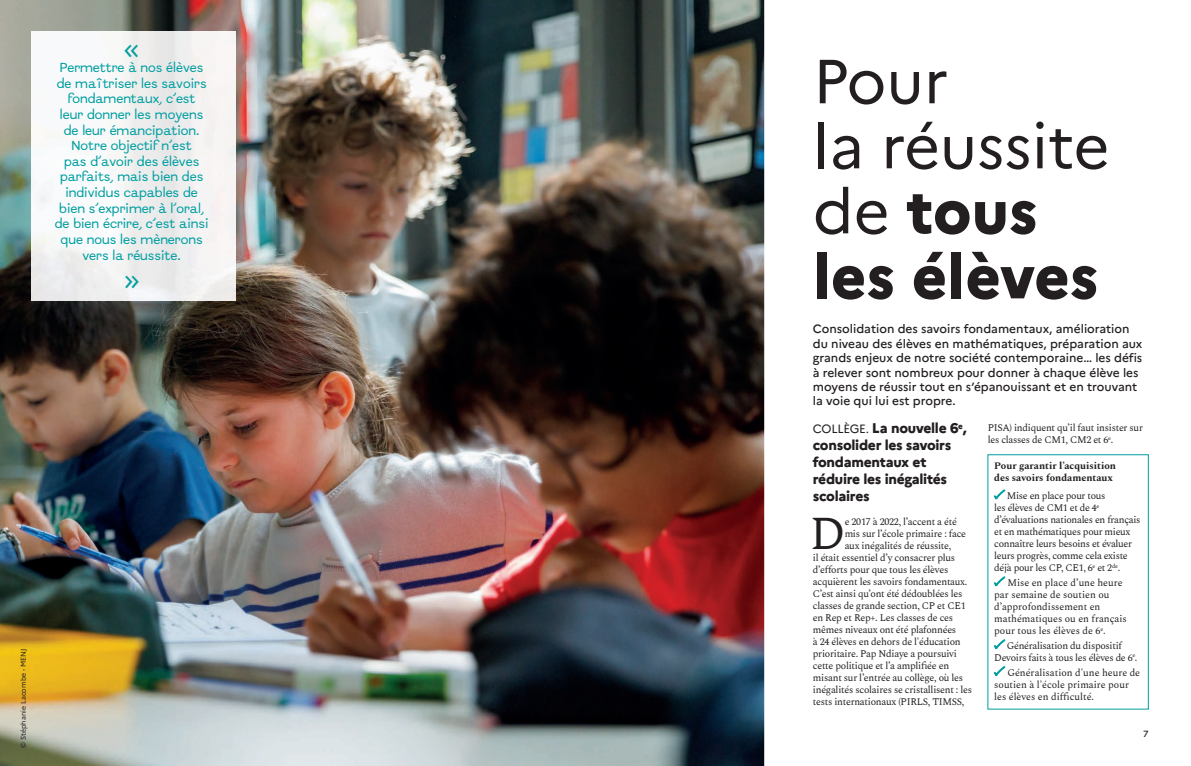
<style>
.page{position:relative;width:1191px;height:766px;background:#fff}
.page>*{position:absolute;margin:0;border:0;box-sizing:border-box;transform-origin:0 0}
.t1{font:62px/65px "Marianne";letter-spacing:-.01em;color:#231f20}
.t2{font:46.4px "Spectral";color:#231f20}
.t3{font:24px "Abordage";color:#009ea1}
.t4{font:800 14px/16.8px "Marianne";letter-spacing:-.02em;color:#231f20}
.t5{font:13px/15.6px "Abordage";color:#009ea1;text-align:center}
.t6{font:500 12px/14.4px "Marianne";color:#231f20}
.t7{font:10px/12px "Spectral";letter-spacing:-.025em;color:#231f20}
.t8{font:10px/12px "Spectral";color:#231f20}
.t9{font:700 10px/12px "Spectral";color:#231f20}
.t10{font:500 9px "Marianne";color:#231f20}
.t11{font:7px "Marianne";color:#231f20}
.s1{font-weight:800}
.s2{font-weight:400;font-size:12px}
</style>
<div class="page">
<img style="left:0;top:0;width:764px;height:765px">
<img style="left:31px;top:31px;width:205px;height:269px">
<svg style="left:994px;top:489px;width:11px;height:10px"></svg>
<svg style="left:994px;top:576px;width:11px;height:10px"></svg>
<svg style="left:994px;top:639px;width:11px;height:10px"></svg>
<svg style="left:994px;top:666px;width:11px;height:9px"></svg>
<h3 class="t3" style="left:124px;top:33px;width:17px">«</h3>
<p class="t5" style="left:55px;top:60px;width:155px">Permettre à nos élèves de maîtriser les savoirs fondamentaux, c’est leur donner les moyens de leur émancipation.<br>Notre objectif n’est<br>pas d’avoir des élèves parfaits, mais bien des individus capables de bien s’exprimer à l’oral, de bien écrire, c’est ainsi que nous les mènerons vers la réussite.</p>
<h3 class="t3" style="left:124px;top:265px;width:17px">»</h3>
<p class="t11" style="left:19px;top:747px;width:101px;rotate:-90deg">© Stéphanie Lacombe - MENJ</p>
<h1 class="t1" style="left:813px;top:48px;width:298px">Pour<br>la réussite de <span class="s1">tous les élèves</span></h1>
<p class="t6" style="left:813px;top:322px;width:331px">Consolidation des savoirs fondamentaux, amélioration du niveau des élèves en mathématiques, préparation aux grands enjeux de notre société contemporaine… les défis à relever sont nombreux pour donner à chaque élève les moyens de réussir tout en s’épanouissant et en trouvant la voie qui lui est propre.</p>
<h3 class="t4" style="left:813px;top:420px;width:155px"><span class="s2">COLLÈGE.</span> La nouvelle 6<sup>e</sup>, consolider les savoirs fondamentaux et réduire les inégalités scolaires</h3>
<h2 class="t2" style="left:810px;top:499px;width:37px">D</h2>
<p class="t7" style="left:844px;top:514px;width:114px">e 2017 à 2022, l’accent a été</p>
<p class="t7" style="left:844px;top:526px;width:123px">mis sur l’école primaire : face</p>
<p class="t7" style="left:844px;top:538px;width:108px">aux inégalités de réussite,</p>
<p class="t7" style="left:813px;top:550px;width:144px">il était essentiel d’y consacrer plus</p>
<p class="t7" style="left:813px;top:562px;width:137px">d’efforts pour que tous les élèves</p>
<p class="t7" style="left:813px;top:574px;width:156px">acquièrent les savoirs fondamentaux.</p>
<p class="t7" style="left:813px;top:586px;width:151px">C’est ainsi qu’ont été dédoublées les</p>
<p class="t7" style="left:813px;top:598px;width:154px">classes de grande section, CP et CE1</p>
<p class="t7" style="left:813px;top:610px;width:142px">en Rep et Rep+. Les classes de ces</p>
<p class="t7" style="left:813px;top:622px;width:145px">mêmes niveaux ont été plafonnées</p>
<p class="t7" style="left:813px;top:634px;width:149px">à 24 élèves en dehors de l'éducation</p>
<p class="t7" style="left:813px;top:646px;width:146px">prioritaire. Pap Ndiaye a poursuivi</p>
<p class="t7" style="left:813px;top:658px;width:138px">cette politique et l’a amplifiée en</p>
<p class="t7" style="left:813px;top:670px;width:152px">misant sur l’entrée au collège, où les</p>
<p class="t7" style="left:813px;top:682px;width:161px">inégalités scolaires se cristallisent : les</p>
<p class="t7" style="left:813px;top:694px;width:153px">tests internationaux (PIRLS, TIMSS,</p>
<p class="t7" style="left:987px;top:421px;width:157px">PISA) indiquent qu’il faut insister sur les classes de CM1, CM2 et 6<sup>e</sup>.</p>
<p class="t9" style="left:994px;top:459px;width:123px">Pour garantir l’acquisition des savoirs fondamentaux</p>
<p class="t7" style="left:994px;top:489px;width:148px;text-indent:13px">Mise en place pour tous<br>les élèves de CM1 et de 4<sup>e </sup>d’évaluations nationales en français et en mathématiques pour mieux connaître leurs besoins et évaluer leurs progrès, comme cela existe déjà pour les CP, CE1, 6<sup>e</sup> et 2<sup>de</sup>.</p>
<p class="t8" style="left:994px;top:575px;width:134px;text-indent:13px">Mise en place d’une heure par semaine de soutien ou d’approfondissement en mathématiques ou en français pour tous les élèves de 6<sup>e</sup>.</p>
<p class="t7" style="left:994px;top:638px;width:145px;text-align:center">Généralisation du dispositif<br>Devoirs faits à tous les élèves de 6<sup>e</sup>.</p>
<p class="t8" style="left:994px;top:665px;width:147px;text-indent:13px">Généralisation d'une heure de soutien à l'école primaire pour les élèves en difficulté.</p>
<p class="t10" style="left:1143px;top:727px;width:7px">7</p>
</div>
